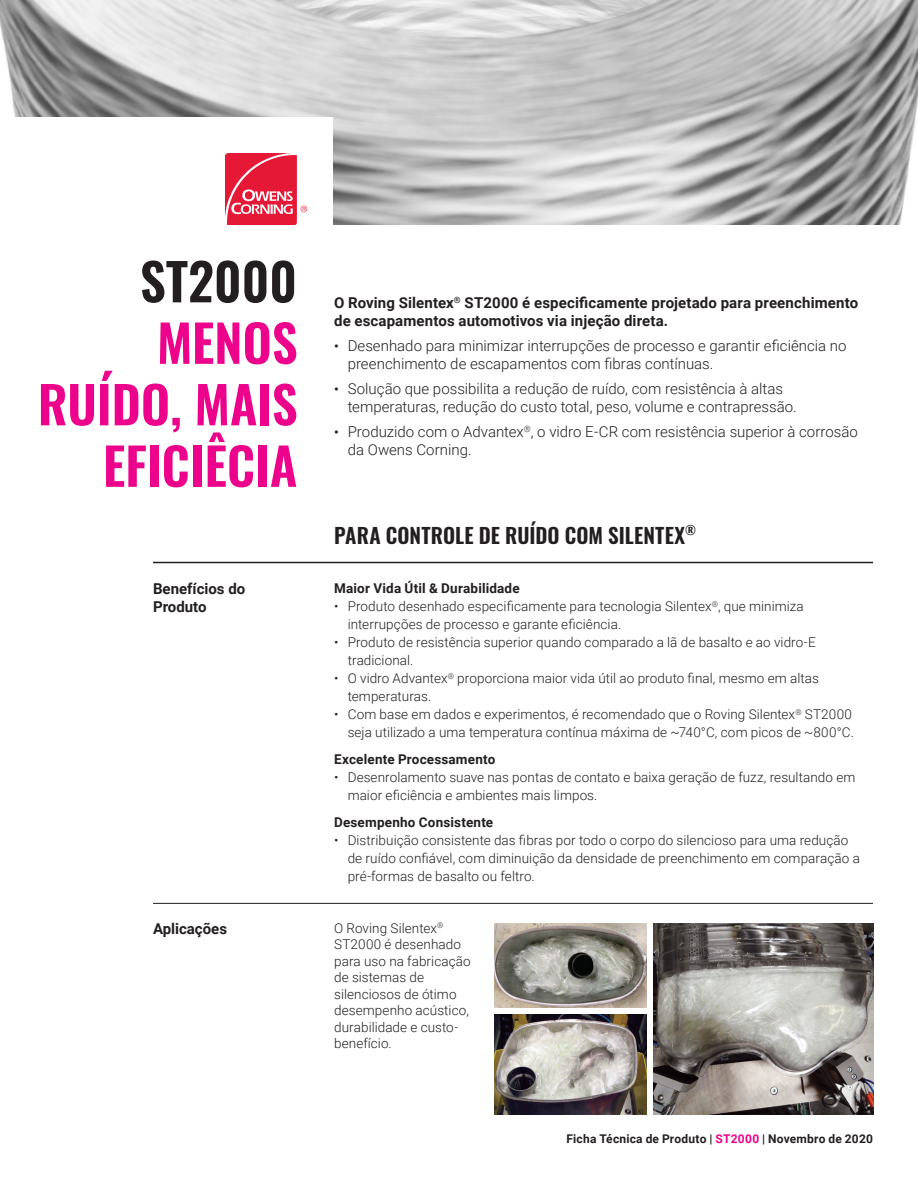
<style>
.page{position:relative;width:918px;height:1188px;background:#fff}
.page>*{position:absolute;margin:0;border:0;box-sizing:border-box;transform-origin:0 0}
.Primary_Header{font:51px/61.5px "Oswald";color:#ed028c;text-align:right}
.Primary_Header-2{font:51px "Oswald";color:#231f20}
.Bullets__small{font:21px "Oswald";letter-spacing:.005em;color:#231f20}
.t1{font:300 15px/18px "Roboto";color:#231f20}
.Intro{font:700 15px/18px "Roboto";letter-spacing:.01em;color:#231f20}
.Product__titles{font:700 15px/18px "Roboto";color:#231f20}
.Product__body{font:300 13.5px/16.5px "Roboto";letter-spacing:.005em;color:#231f20}
.Product__body-2{font:700 13.5px "Roboto";letter-spacing:.015em;color:#231f20}
.Bullets__small-2{font:700 12px "Roboto";letter-spacing:.02em;color:#231f20}
.s1{font-weight:500;font-size:13.5px}
.s2{color:#ed028c}
</style>
<div class="page">
<hr style="left:153px;top:562px;width:720px;height:1px;background:#231f20">
<hr style="left:153px;top:903px;width:720px;height:1px;background:#231f20">
<img style="left:0;top:0;width:918px;height:225px">
<img style="left:653px;top:923px;width:221px;height:192px">
<img style="left:494px;top:923px;width:152px;height:85px">
<img style="left:494px;top:1015px;width:152px;height:100px">
<p class="Primary_Header-2" style="left:140px;top:236px;width:158px">ST2000</p>
<p class="Primary_Header" style="left:38px;top:307px;width:261px">MENOS<br>RUÍDO, MAIS<br>EFICIÊCIA</p>
<p class="Product__titles" style="left:153px;top:580px;width:94px">Benefícios do<br>Produto</p>
<p class="Product__titles" style="left:153px;top:919px;width:76px">Aplicações</p>
<p class="Intro" style="left:334px;top:293px;width:526px">O Roving Silentex<sup>®</sup> ST2000 é especificamente projetado para preenchimento de escapamentos automotivos via injeção direta.</p>
<p class="t1" style="left:348px;top:336px;width:500px;text-indent:-14px"><span class="s1">•</span> Desenhado para minimizar interrupções de processo e garantir eficiência no preenchimento de escapamentos com fibras contínuas.</p>
<p class="t1" style="left:348px;top:379px;width:451px;text-indent:-14px"><span class="s1">•</span> Solução que possibilita a redução de ruído, com resistência à altas temperaturas, redução do custo total, peso, volume e contrapressão.</p>
<p class="t1" style="left:348px;top:422px;width:512px;text-indent:-14px"><span class="s1">•</span> Produzido com o Advantex<sup>®</sup>, o vidro E-CR com resistência superior à corrosão da Owens Corning.</p>
<p class="Bullets__small" style="left:334px;top:516px;width:363px">PARA CONTROLE DE RUÍDO COM SILENTEX<sup>®</sup></p>
<p class="Product__body-2" style="left:334px;top:579px;width:187px">Maior Vida Útil &amp; Durabilidade</p>
<p class="Product__body" style="left:348px;top:597px;width:457px;line-height:18px;text-indent:-14px">• Produto desenhado especificamente para tecnologia Silentex<sup>®</sup>, que minimiza interrupções de processo e garante eficiência.</p>
<p class="Product__body" style="left:348px;top:633px;width:470px;line-height:18px;text-indent:-14px">• Produto de resistência superior quando comparado a lã de basalto e ao vidro-E tradicional.</p>
<p class="Product__body" style="left:348px;top:669px;width:473px;line-height:18px;text-indent:-14px">• O vidro Advantex<sup>®</sup> proporciona maior vida útil ao produto final, mesmo em altas temperaturas.</p>
<p class="Product__body" style="left:334px;top:705px;width:521px;line-height:18px;text-align:right">• Com base em dados e experimentos, é recomendado que o Roving Silentex<sup>®</sup> ST2000 seja utilizado a uma temperatura contínua máxima de ~740°C, com picos de ~800°C.</p>
<p class="Product__body-2" style="left:334px;top:750px;width:163px">Excelente Processamento</p>
<p class="Product__body" style="left:348px;top:768px;width:509px;line-height:18px;text-indent:-14px">• Desenrolamento suave nas pontas de contato e baixa geração de fuzz, resultando em maior eficiência e ambientes mais limpos.</p>
<p class="Product__body-2" style="left:334px;top:813px;width:161px">Desempenho Consistente</p>
<p class="Product__body" style="left:348px;top:831px;width:514px;line-height:18px;text-indent:-14px">• Distribuição consistente das fibras por todo o corpo do silencioso para uma redução de ruído confiável, com diminuição da densidade de preenchimento em comparação a pré-formas de basalto ou feltro.</p>
<p class="Product__body" style="left:334px;top:919px;width:138px">O Roving Silentex<sup>®<br></sup>ST2000 é desenhado para uso na fabricação de sistemas de silenciosos de ótimo desempenho acústico, durabilidade e custo&shy;benefício.</p>
<p class="Bullets__small-2" style="left:567px;top:1131px;width:308px">Ficha Técnica de Produto | <span class="s2">ST2000</span> | Novembro de 2020</p>
</div>
